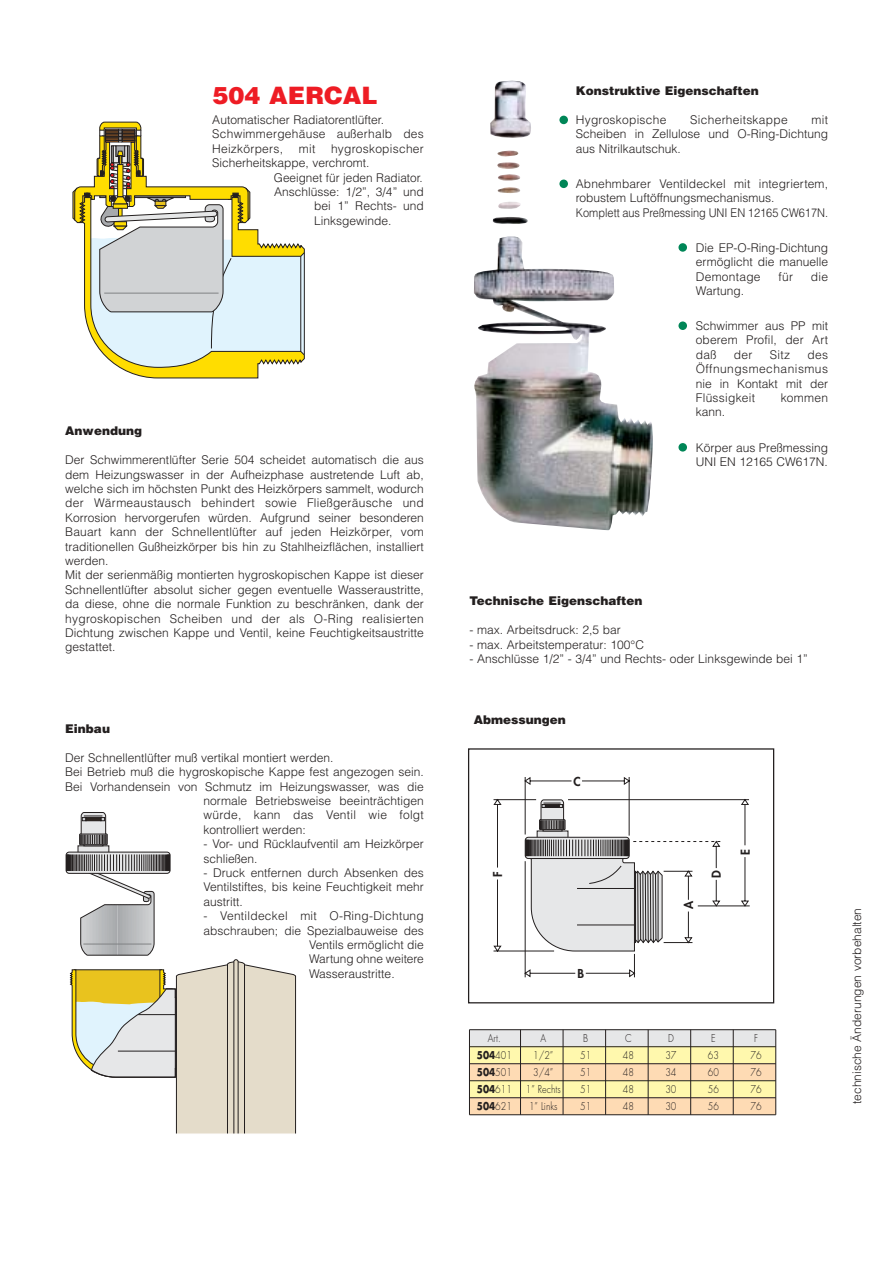
<style>
.page{position:relative;width:893px;height:1263px;background:#fff}
.page>*{position:absolute;margin:0;border:0;box-sizing:border-box;transform-origin:0 0}
.t1{font:900 24px "Helvetica";color:#ee1c24}
.t2{font:300 12px/14.4px "Helvetica";color:#231f1f;text-align:justify}
.t3{font:300 12px/14.4px "Helvetica";letter-spacing:.02em;color:#231f1f}
.t4{font:900 12px "Helvetica";color:#231f1f}
.t5{font:800 12px "Futura";color:#231f1f}
.t6{font:300 10.5px "Futura";color:#231f1f;scale:.85 1}
.t7{font:700 10.5px "Futura";color:#231f1f;scale:.85 1}
.s1{font-weight:300}
</style>
<div class="page">
<div style="left:469px;top:1030px;width:306px;height:17px;background:#e6e7e8"></div>
<div style="left:469px;top:1047px;width:306px;height:17px;background:#fff8ad"></div>
<div style="left:469px;top:1064px;width:306px;height:17px;background:#fedbb4"></div>
<div style="left:469px;top:1081px;width:306px;height:17px;background:#fff8ad"></div>
<div style="left:469px;top:1098px;width:306px;height:17px;background:#fedbb4"></div>
<hr style="left:469px;top:1029px;width:306px;height:1px;background:#231f1f">
<hr style="left:469px;top:1046px;width:306px;height:1px;background:#231f1f">
<hr style="left:469px;top:1063px;width:306px;height:1px;background:#231f1f">
<hr style="left:469px;top:1080px;width:306px;height:1px;background:#231f1f">
<hr style="left:469px;top:1098px;width:306px;height:1px;background:#231f1f">
<hr style="left:469px;top:1114px;width:306px;height:1px;background:#231f1f">
<hr style="left:733px;top:1030px;width:1px;height:85px;background:#231f1f">
<hr style="left:690px;top:1030px;width:1px;height:85px;background:#231f1f">
<hr style="left:648px;top:1030px;width:1px;height:85px;background:#231f1f">
<hr style="left:605px;top:1030px;width:1px;height:85px;background:#231f1f">
<hr style="left:563px;top:1030px;width:1px;height:85px;background:#231f1f">
<hr style="left:520px;top:1030px;width:1px;height:85px;background:#231f1f">
<hr style="left:775px;top:1030px;width:1px;height:85px;background:#231f1f">
<hr style="left:469px;top:1030px;width:1px;height:85px;background:#231f1f">
<svg style="left:493px;top:777px;width:256px;height:201px"></svg>
<div style="left:468px;top:748px;width:306px;height:255px;border:1px solid #231f1f"></div>
<svg style="left:78px;top:845px;width:31px;height:7px"></svg>
<svg style="left:66px;top:852px;width:104px;height:22px"></svg>
<svg style="left:79px;top:812px;width:29px;height:34px"></svg>
<svg style="left:66px;top:854px;width:231px;height:280px"></svg>
<img style="left:474px;top:81px;width:179px;height:449px">
<div style="left:559px;top:116px;width:9px;height:8px;background:#008657;border-radius:50%"></div>
<div style="left:559px;top:180px;width:9px;height:8px;background:#008657;border-radius:50%"></div>
<div style="left:678px;top:243px;width:9px;height:9px;background:#008657;border-radius:50%"></div>
<div style="left:678px;top:321px;width:9px;height:9px;background:#008657;border-radius:50%"></div>
<div style="left:678px;top:443px;width:9px;height:9px;background:#008657;border-radius:50%"></div>
<svg style="left:72px;top:122px;width:233px;height:256px"></svg>
<hr style="left:304px;top:253px;width:1px;height:102px;background:#231f1f">
<hr style="left:300px;top:256px;width:1px;height:95px;background:#231f1f">
<div style="left:176px;top:795px;width:26px;height:162px;background:#fff"></div>
<div style="left:186px;top:940px;width:121px;height:17px;background:#fff"></div>
<div style="left:268px;top:203px;width:45px;height:27px;background:#fff"></div>
<h1 class="t1" style="left:212px;top:87px;width:166px">504 AERCAL</h1>
<p class="t3" style="left:212px;top:114px;width:213px">Automatischer Radiatorentlüfter.<br>Schwimmergehäuse außerhalb des<br>Heizkörpers,</p>
<p class="t2" style="left:299px;top:142px;width:18px">mit</p>
<p class="t3" style="left:331px;top:142px;width:94px">hygroskopischer</p>
<p class="t2" style="left:212px;top:157px;width:159px">Sicherheitskappe, verchromt.</p>
<p class="t2" style="left:274px;top:171px;width:150px">Geeignet für jeden Radiator.</p>
<p class="t2" style="left:274px;top:186px;width:151px">Anschlüsse: 1/2”, 3/4” und</p>
<p class="t2" style="left:314px;top:200px;width:111px">bei 1” Rechts- und</p>
<p class="t2" style="left:314px;top:214px;width:79px">Linksgewinde.</p>
<p class="t4" style="left:65px;top:427px;width:78px">Anwendung</p>
<p class="t2" style="left:65px;top:454px;width:360px;text-align:left">Der Schwimmerentlüfter Serie 504 scheidet automatisch die aus dem Heizungswasser in der Aufheizphase austretende Luft ab, welche sich im höchsten Punkt des Heizkörpers sammelt, wodurch der Wärmeaustausch behindert sowie Fließgeräusche und Korrosion hervorgerufen würden. Aufgrund seiner besonderen Bauart kann der Schnellentlüfter auf jeden Heizkörper, vom traditionellen Gußheizkörper bis hin zu Stahlheizflächen, installiert werden.<br>Mit der serienmäßig montierten hygroskopischen Kappe ist dieser Schnellentlüfter absolut sicher gegen eventuelle Wasseraustritte, da diese, ohne die normale Funktion zu beschränken, dank der hygroskopischen Scheiben und der als O-Ring realisierten Dichtung zwischen Kappe und Ventil, keine Feuchtigkeitsaustritte gestattet.</p>
<p class="t4" style="left:65px;top:724px;width:46px">Einbau</p>
<p class="t2" style="left:65px;top:751px;width:269px">Der Schnellentlüfter muß vertikal montiert werden.</p>
<p class="t2" style="left:65px;top:766px;width:360px">Bei Betrieb muß die hygroskopische Kappe fest angezogen sein.</p>
<p class="t2" style="left:65px;top:780px;width:360px">Bei Vorhandensein von Schmutz im Heizungswasser, was die</p>
<p class="t2" style="left:203px;top:795px;width:222px">normale Betriebsweise beeinträchtigen</p>
<p class="t3" style="left:203px;top:809px;width:222px">würde, kann das Ventil wie folgt</p>
<p class="t2" style="left:203px;top:823px;width:104px">kontrolliert werden:</p>
<p class="t2" style="left:203px;top:838px;width:222px">- Vor- und Rücklaufventil am Heizkörper schließen.</p>
<p class="t2" style="left:203px;top:867px;width:222px">- Druck entfernen durch Absenken des Ventilstiftes, bis keine Feuchtigkeit mehr austritt.</p>
<p class="t3" style="left:203px;top:910px;width:222px">- Ventildeckel mit O-Ring-Dichtung</p>
<p class="t2" style="left:203px;top:924px;width:222px">abschrauben; die Spezialbauweise des</p>
<p class="t2" style="left:309px;top:939px;width:116px">Ventils ermöglicht die</p>
<p class="t2" style="left:309px;top:953px;width:116px">Wartung ohne weitere</p>
<p class="t2" style="left:309px;top:967px;width:87px">Wasseraustritte.</p>
<p class="t4" style="left:576px;top:87px;width:185px">Konstruktive Eigenschaften</p>
<p class="t3" style="left:576px;top:114px;width:92px">Hygroskopische</p>
<p class="t3" style="left:690px;top:114px;width:99px">Sicherheitskappe</p>
<p class="t2" style="left:576px;top:114px;width:254px;text-indent:236px">mit Scheiben in Zellulose und O-Ring-Dichtung aus Nitrilkautschuk.</p>
<p class="t2" style="left:576px;top:178px;width:254px;text-align:left">Abnehmbarer Ventildeckel mit integriertem, robustem Luftöffnungsmechanismus.<br>Komplett aus Preßmessing UNI EN 12165 CW617N.</p>
<p class="t2" style="left:695px;top:241px;width:134px">Die EP-O-Ring-Dichtung ermöglicht die manuelle Demontage</p>
<p class="t2" style="left:778px;top:270px;width:16px">für</p>
<p class="t2" style="left:810px;top:270px;width:19px">die</p>
<p class="t2" style="left:695px;top:285px;width:50px">Wartung.</p>
<p class="t2" style="left:695px;top:320px;width:134px">Schwimmer aus PP mit oberem Profil, der Art daß</p>
<p class="t2" style="left:733px;top:349px;width:20px">der</p>
<p class="t2" style="left:769px;top:349px;width:22px">Sitz</p>
<p class="t2" style="left:695px;top:349px;width:134px;text-indent:112px">des Öffnungsmechanismus nie in Kontakt mit der Flüssigkeit</p>
<p class="t2" style="left:780px;top:392px;width:49px">kommen</p>
<p class="t2" style="left:695px;top:406px;width:31px">kann.</p>
<p class="t2" style="left:695px;top:441px;width:134px">Körper aus Preßmessing<br>UNI EN 12165 CW617N.</p>
<p class="t4" style="left:469px;top:597px;width:175px">Technische Eigenschaften</p>
<p class="t2" style="left:469px;top:624px;width:153px">- max. Arbeitsdruck: 2,5 bar</p>
<p class="t2" style="left:469px;top:638px;width:176px">- max. Arbeitstemperatur: 100°C</p>
<p class="t2" style="left:469px;top:653px;width:340px">- Anschlüsse 1/2” - 3/4” und Rechts- oder Linksgewinde bei 1”</p>
<p class="t4" style="left:474px;top:716px;width:94px">Abmessungen</p>
<p class="t5" style="left:573px;top:776px;width:9px">C</p>
<p class="t5" style="left:492px;top:877px;width:7px;rotate:-90deg">F</p>
<p class="t5" style="left:577px;top:968px;width:8px">B</p>
<p class="t5" style="left:683px;top:909px;width:10px;rotate:-90deg">A</p>
<p class="t5" style="left:710px;top:878px;width:9px;rotate:-90deg">D</p>
<p class="t5" style="left:739px;top:855px;width:7px;rotate:-90deg">E</p>
<p class="t6" style="left:488px;top:1033px;width:17px">Art.</p>
<p class="t6" style="left:540px;top:1033px;width:8px">A</p>
<p class="t6" style="left:583px;top:1033px;width:7px">B</p>
<p class="t6" style="left:625px;top:1033px;width:9px">C</p>
<p class="t6" style="left:668px;top:1033px;width:8px">D</p>
<p class="t6" style="left:711px;top:1033px;width:7px">E</p>
<p class="t6" style="left:754px;top:1033px;width:6px">F</p>
<p class="t7" style="left:477px;top:1050px;width:43px">504<span class="s1">401</span></p>
<p class="t6" style="left:533px;top:1050px;width:25px">1/2”</p>
<p class="t6" style="left:580px;top:1050px;width:15px">51</p>
<p class="t6" style="left:623px;top:1050px;width:15px">48</p>
<p class="t6" style="left:665px;top:1050px;width:15px">37</p>
<p class="t6" style="left:708px;top:1050px;width:15px">63</p>
<p class="t6" style="left:750px;top:1050px;width:15px">76</p>
<p class="t7" style="left:477px;top:1067px;width:43px">504<span class="s1">501</span></p>
<p class="t6" style="left:533px;top:1067px;width:25px">3/4”</p>
<p class="t6" style="left:580px;top:1067px;width:15px">51</p>
<p class="t6" style="left:623px;top:1067px;width:15px">48</p>
<p class="t6" style="left:665px;top:1067px;width:15px">34</p>
<p class="t6" style="left:708px;top:1067px;width:15px">60</p>
<p class="t6" style="left:750px;top:1067px;width:15px">76</p>
<p class="t7" style="left:477px;top:1084px;width:43px">504<span class="s1">611</span></p>
<p class="t6" style="left:526px;top:1084px;width:42px">1” Rechts</p>
<p class="t6" style="left:580px;top:1084px;width:15px">51</p>
<p class="t6" style="left:623px;top:1084px;width:15px">48</p>
<p class="t6" style="left:665px;top:1084px;width:15px">30</p>
<p class="t6" style="left:708px;top:1084px;width:15px">56</p>
<p class="t6" style="left:750px;top:1084px;width:15px">76</p>
<p class="t7" style="left:477px;top:1101px;width:43px">504<span class="s1">621</span></p>
<p class="t6" style="left:529px;top:1101px;width:35px">1” Links</p>
<p class="t6" style="left:580px;top:1101px;width:15px">51</p>
<p class="t6" style="left:623px;top:1101px;width:15px">48</p>
<p class="t6" style="left:665px;top:1101px;width:15px">30</p>
<p class="t6" style="left:708px;top:1101px;width:15px">56</p>
<p class="t6" style="left:750px;top:1101px;width:15px">76</p>
<p class="t2" style="left:850px;top:1104px;width:198px;rotate:-90deg">technische Änderungen vorbehalten</p>
</div>
